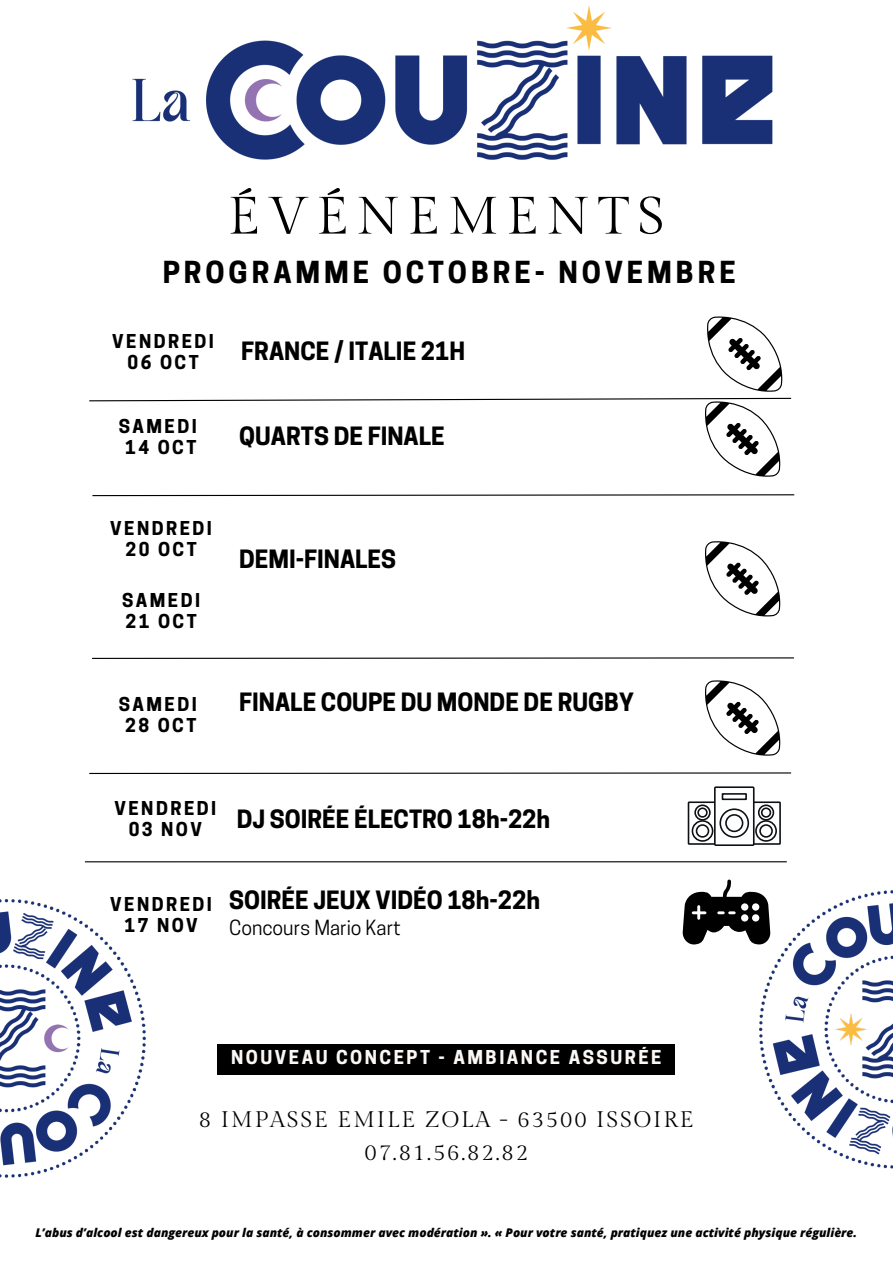
<style>
.page{position:relative;width:893px;height:1264px;background:#fff}
.page>*{position:absolute;margin:0;border:0;box-sizing:border-box;transform-origin:0 0}
.t1{font:52.5px "Gilda Display";letter-spacing:.145em;color:#000}
.t2{font:700 28.5px "Cooper Hewitt";letter-spacing:.135em;color:#000}
.t3{font:700 23.7px "Cooper Hewitt";color:#000}
.t4{font:22.5px/32.5px "Gilda Display";letter-spacing:.085em;color:#000;text-align:center}
.t5{font:19.65px "Cooper Hewitt";color:#000}
.t6{font:700 18px/21.3px "Cooper Hewitt";letter-spacing:.135em;color:#000;text-align:center}
.t7{font:700 18px "Cooper Hewitt";letter-spacing:.135em;color:#faf7f5}
.t8{font:italic 800 12px "Open Sans";color:#000}
</style>
<div class="page">
<svg style="left:89px;top:772px;width:703px;height:2px"></svg>
<svg style="left:92px;top:657px;width:702px;height:2px"></svg>
<svg style="left:92px;top:494px;width:703px;height:2px"></svg>
<svg style="left:89px;top:316px;width:703px;height:160px"></svg>
<svg style="left:705px;top:541px;width:75px;height:75px"></svg>
<svg style="left:705px;top:680px;width:75px;height:75px"></svg>
<div style="left:217px;top:1044px;width:458px;height:30px;background:#000"></div>
<img style="left:132px;top:5px;width:641px;height:155px">
<img style="left:0;top:861px;width:182px;height:317px">
<img style="left:722px;top:861px;width:170px;height:308px">
<svg style="left:688px;top:802px;width:28px;height:42px"></svg>
<div style="left:687px;top:801px;width:30px;height:43px;border:2px solid #0d1115"></div>
<svg style="left:695px;top:805px;width:14px;height:14px"></svg>
<div style="left:694px;top:804px;width:16px;height:16px;border:2px solid #0d1115;border-radius:50%"></div>
<div style="left:698px;top:808px;width:8px;height:9px;background:#fff;border-radius:50%"></div>
<div style="left:697px;top:807px;width:10px;height:10px;border:2px solid #0d1115;border-radius:50%"></div>
<svg style="left:692px;top:821px;width:20px;height:20px"></svg>
<div style="left:691px;top:820px;width:22px;height:21px;border:2px solid #0d1115;border-radius:50%"></div>
<div style="left:696px;top:825px;width:12px;height:11px;background:#fff;border-radius:50%"></div>
<div style="left:695px;top:824px;width:14px;height:13px;border:2px solid #0d1115;border-radius:50%"></div>
<svg style="left:752px;top:802px;width:28px;height:42px"></svg>
<div style="left:751px;top:801px;width:29px;height:43px;border:2px solid #0d1115"></div>
<svg style="left:758px;top:805px;width:15px;height:14px"></svg>
<div style="left:757px;top:804px;width:17px;height:16px;border:2px solid #0d1115;border-radius:50%"></div>
<div style="left:761px;top:808px;width:9px;height:9px;background:#fff;border-radius:50%"></div>
<div style="left:760px;top:807px;width:11px;height:10px;border:2px solid #0d1115;border-radius:50%"></div>
<svg style="left:756px;top:821px;width:20px;height:20px"></svg>
<div style="left:755px;top:820px;width:21px;height:21px;border:2px solid #0d1115;border-radius:50%"></div>
<div style="left:760px;top:825px;width:12px;height:11px;background:#fff;border-radius:50%"></div>
<div style="left:759px;top:824px;width:13px;height:13px;border:2px solid #0d1115;border-radius:50%"></div>
<div style="left:714px;top:786px;width:40px;height:60px;border:2px solid #0d1115"></div>
<svg style="left:720px;top:809px;width:28px;height:28px"></svg>
<div style="left:719px;top:808px;width:30px;height:29px;border:2px solid #0d1115;border-radius:50%"></div>
<div style="left:726px;top:814px;width:16px;height:17px;background:#fff;border-radius:50%"></div>
<div style="left:725px;top:814px;width:18px;height:18px;border:2px solid #0d1115;border-radius:50%"></div>
<div style="left:721px;top:793px;width:25px;height:7px;border:2px solid #0d1115"></div>
<svg style="left:682px;top:879px;width:88px;height:65px"></svg>
<hr style="left:85px;top:861px;width:701px;height:1px;background:#000">
<h1 class="t1" style="left:228px;top:187px;width:438px">ÉVÉNEMENTS</h1>
<h2 class="t2" style="left:163px;top:261px;width:574px">PROGRAMME OCTOBRE- NOVEMBRE</h2>
<h3 class="t6" style="left:112px;top:332px;width:103px">VENDREDI<br>06 OCT</h3>
<h3 class="t6" style="left:119px;top:417px;width:80px">SAMEDI<br>14 OCT</h3>
<h3 class="t6" style="left:110px;top:520px;width:103px">VENDREDI<br>20 OCT</h3>
<h3 class="t6" style="left:122px;top:591px;width:80px;text-align:left">SAMEDI<br>21 OCT</h3>
<h3 class="t3" style="left:241px;top:342px;width:225px">FRANCE / ITALIE 21H</h3>
<h3 class="t3" style="left:239px;top:427px;width:207px">QUARTS DE FINALE</h3>
<h3 class="t3" style="left:239px;top:550px;width:158px">DEMI-FINALES</h3>
<h3 class="t6" style="left:119px;top:695px;width:80px">SAMEDI</h3>
<h3 class="t3" style="left:239px;top:693px;width:396px">FINALE COUPE DU MONDE DE RUGBY</h3>
<h3 class="t6" style="left:125px;top:717px;width:73px">28 OCT</h3>
<h3 class="t6" style="left:114px;top:799px;width:103px">VENDREDI<br>03 NOV</h3>
<h3 class="t3" style="left:237px;top:810px;width:315px">DJ SOIRÉE ÉLECTRO 18h-22h</h3>
<h3 class="t6" style="left:110px;top:895px;width:103px">VENDREDI<br>17 NOV</h3>
<h3 class="t3" style="left:229px;top:890px;width:312px">SOIRÉE JEUX VIDÉO 18h-22h</h3>
<h3 class="t5" style="left:229px;top:919px;width:173px">Concours Mario Kart</h3>
<h3 class="t7" style="left:231px;top:1050px;width:432px">NOUVEAU CONCEPT - AMBIANCE ASSURÉE</h3>
<h3 class="t4" style="left:199px;top:1103px;width:496px">8 IMPASSE EMILE ZOLA - 63500 ISSOIRE<br>07.81.56.82.82</h3>
<p class="t8" style="left:36px;top:1223px;width:823px">L’abus d’alcool est dangereux pour la santé, à consommer avec modération ». « Pour votre santé, pratiquez une activité physique régulière.</p>
</div>
